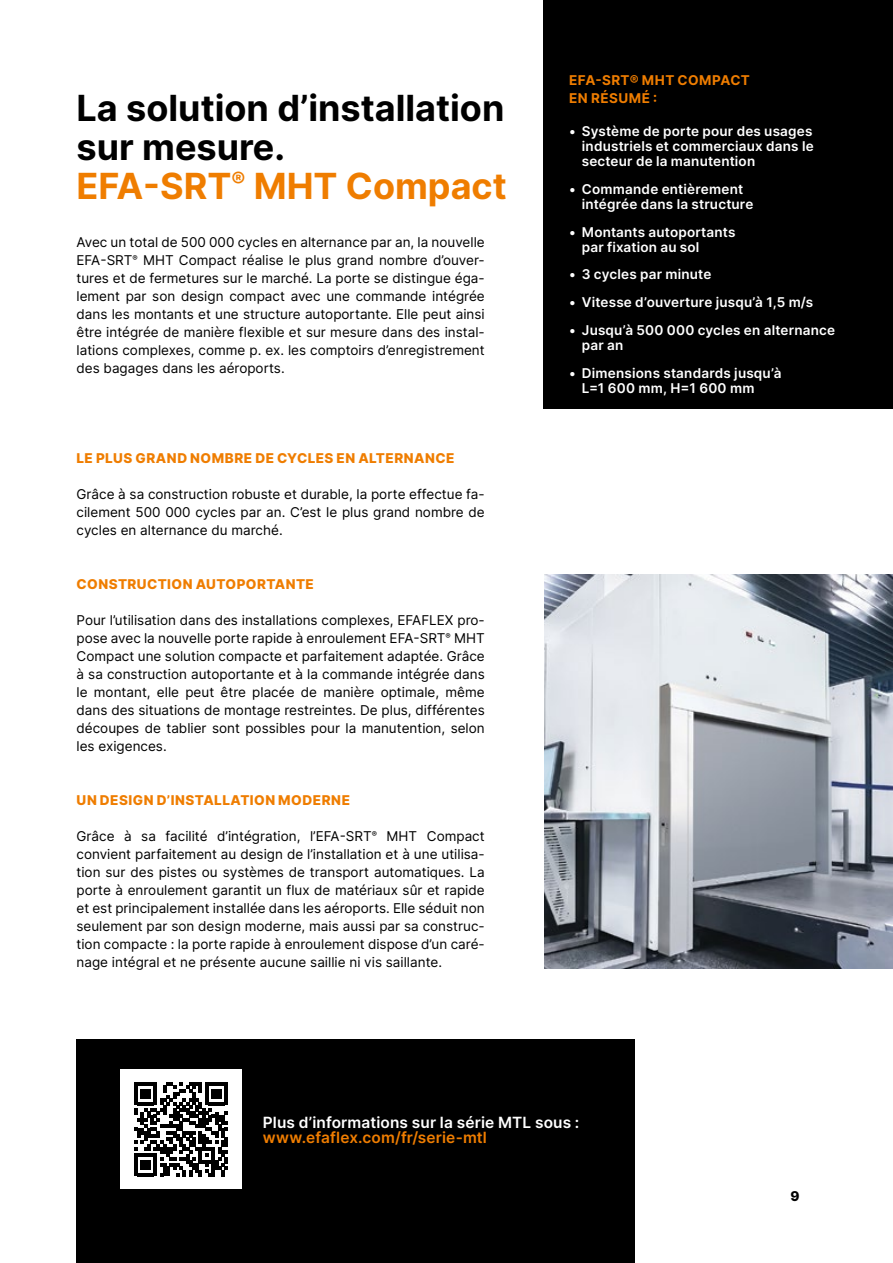
<style>
.page{position:relative;width:893px;height:1263px;background:#fff}
.page>*{position:absolute;margin:0;border:0;box-sizing:border-box;transform-origin:0 0}
.t1{font:700 36px/39px "Inter";color:#000}
.t2{font:600 15.45px "Inter";letter-spacing:.005em;color:#fff}
.t3{font:600 15.45px "Inter";letter-spacing:.005em;color:#ef7d00}
.t4{font:13.5px/18px "Inter";color:#000;text-align:justify}
.t5{font:600 13.5px/15px "Inter";letter-spacing:.015em;color:#fff}
.t6{font:800 13.5px "Inter";letter-spacing:.035em;color:#ef7d00}
.t7{font:700 13.5px/18px "Inter";letter-spacing:.035em;color:#ef7d00}
.t8{font:800 13.5px "Inter";color:#000}
.s1{color:#ef7d00}
</style>
<div class="page">
<div style="left:544px;top:0;width:349px;height:409px;background:#000"></div>
<img style="left:544px;top:574px;width:349px;height:394px">
<div style="left:77px;top:1039px;width:558px;height:224px;background:#000"></div>
<div style="left:120px;top:1069px;width:122px;height:120px;background:#fff"></div>
<svg style="left:134px;top:1082px;width:94px;height:94px"></svg>
<h1 class="t1" style="left:77px;top:87px;width:432px">La solution d’installation sur mesure.<br><span class="s1">EFA-SRT</span><sup>®</sup> <span class="s1">MHT Compact</span></h1>
<p class="t4" style="left:77px;top:233px;width:410px">Avec un total de 500 000 cycles en alternance par an, la nouvelle EFA-SRT<sup>®</sup> MHT Compact réalise le plus grand nombre d’ouver&shy;tures et de fermetures sur le marché. La porte se distingue éga&shy;lement par son design compact avec une commande intégrée dans les montants et une structure autoportante. Elle peut ainsi être intégrée de manière flexible et sur mesure dans des instal&shy;lations complexes, comme p. ex. les comptoirs d’enregistrement des bagages dans les aéroports.</p>
<p class="t6" style="left:77px;top:448px;width:379px">LE PLUS GRAND NOMBRE DE CYCLES EN ALTERNANCE</p>
<p class="t4" style="left:77px;top:485px;width:410px">Grâce à sa construction robuste et durable, la porte effectue fa&shy;cilement 500 000 cycles par an. C’est le plus grand nombre de cycles en alternance du marché.</p>
<p class="t6" style="left:77px;top:574px;width:239px">CONSTRUCTION AUTOPORTANTE</p>
<p class="t4" style="left:77px;top:611px;width:410px">Pour l’utilisation dans des installations complexes, EFAFLEX pro&shy;pose avec la nouvelle porte rapide à enroulement EFA-SRT<sup>®</sup> MHT Compact une solution compacte et parfaitement adaptée. Grâce à sa construction autoportante et à la commande intégrée dans le montant, elle peut être placée de manière optimale, même dans des situations de montage restreintes. De plus, différentes découpes de tablier sont possibles pour la manutention, selon les exigences.</p>
<p class="t6" style="left:77px;top:790px;width:275px">UN DESIGN D’INSTALLATION MODERNE</p>
<p class="t4" style="left:77px;top:827px;width:410px">Grâce à sa facilité d’intégration, l’EFA-SRT<sup>®</sup> MHT Compact convient parfaitement au design de l’installation et à une utilisa&shy;tion sur des pistes ou systèmes de transport automatiques. La porte à enroulement garantit un flux de matériaux sûr et rapide et est principalement installée dans les aéroports. Elle séduit non seulement par son design moderne, mais aussi par sa construc&shy;tion compacte : la porte rapide à enroulement dispose d’un caré&shy;nage intégral et ne présente aucune saillie ni vis saillante.</p>
<p class="t7" style="left:569px;top:71px;width:182px">EFA-SRT® MHT COMPACT<br>EN RÉSUMÉ :</p>
<p class="t5" style="left:582px;top:123px;width:233px;text-align:justify;text-indent:-13px">• Système de porte pour des usages industriels et commerciaux dans le secteur de la manutention</p>
<p class="t5" style="left:582px;top:181px;width:173px;text-indent:-13px">• Commande entièrement intégrée dans la structure</p>
<p class="t5" style="left:582px;top:224px;width:155px;text-indent:-13px">• Montants autoportants par fixation au sol</p>
<p class="t5" style="left:569px;top:266px;width:144px">• 3 cycles par minute</p>
<p class="t5" style="left:569px;top:294px;width:246px">• Vitesse d’ouverture jusqu’à 1,5 m/s</p>
<p class="t5" style="left:582px;top:322px;width:255px;text-indent:-13px">• Jusqu’à 500 000 cycles en alternance par an</p>
<p class="t5" style="left:582px;top:365px;width:201px;text-indent:-13px">• Dimensions standards jusqu’à<br>L=1 600 mm, H=1 600 mm</p>
<p class="t2" style="left:263px;top:1111px;width:318px">Plus d’informations sur la série MTL sous :</p>
<p class="t3" style="left:263px;top:1126px;width:226px">www.efaflex.com/fr/serie-mtl</p>
<p class="t8" style="left:790px;top:1186px;width:11px">9</p>
</div>
